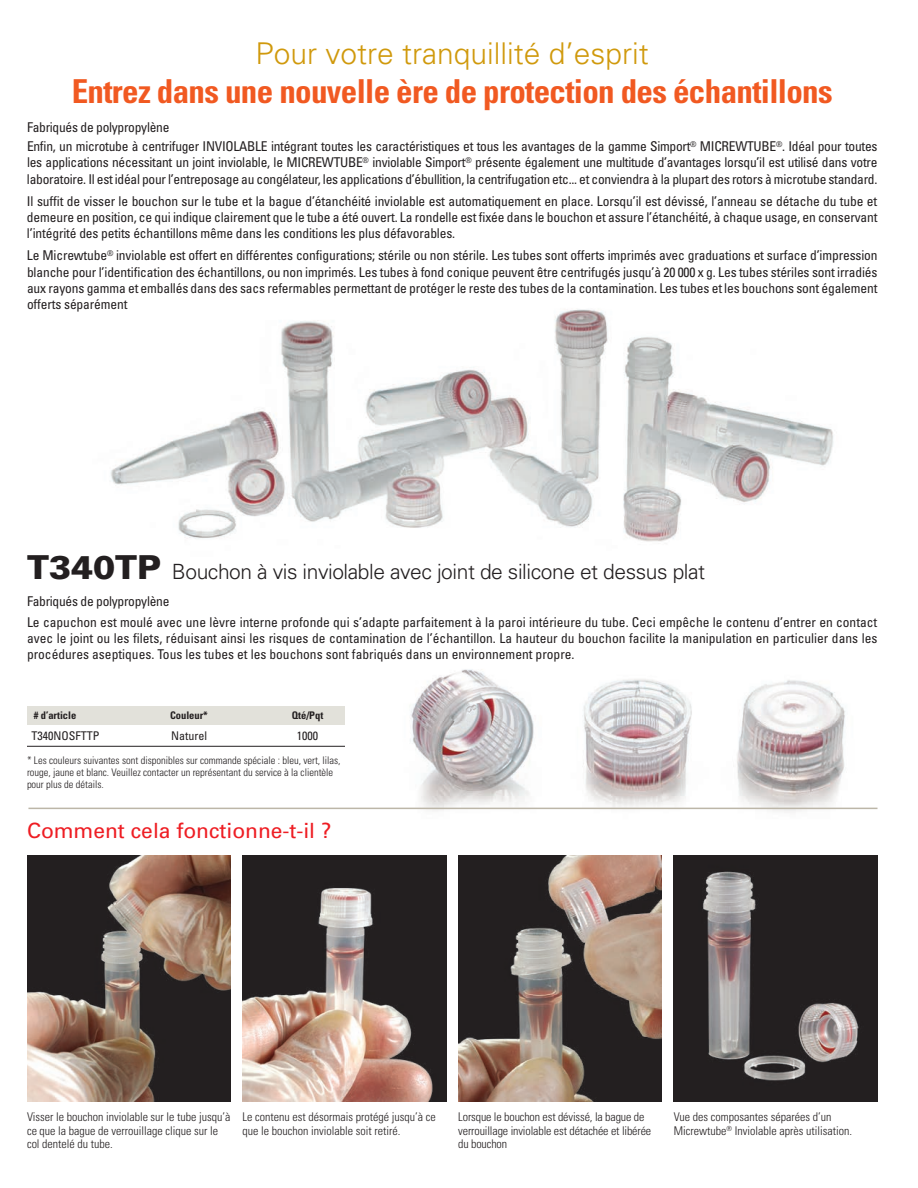
<style>
.page{position:relative;width:918px;height:1188px;background:#fff}
.page>*{position:absolute;margin:0;border:0;box-sizing:border-box;transform-origin:0 0}
.t1{font:700 condensed 33px "Univers";letter-spacing:-.02em;color:#f15921}
.t2{font:300 30px "Univers";color:#d0990c}
.t3{font:300 21px "Univers";letter-spacing:-.02em;color:#231f20}
.t4{font:21px "Univers";color:#ee1d23}
.t5{font:condensed 13.5px/16.2px "Univers";letter-spacing:-.02em;color:#231f20}
.t6{font:condensed 13.5px/20.7px "Univers";color:#231f20}
.t7{font:300 condensed 12px/13.5px "Univers";color:#231f20}
.t8{font:condensed 12px "Univers";color:#231f20}
.t9{font:300 condensed 10.5px/12px "Univers";color:#231f20}
.t10{font:700 condensed 10.5px "Univers";color:#231f20}
.s1{font-weight:900;font-size:33px}
</style>
<div class="page">
<img style="left:370px;top:669px;width:508px;height:143px">
<img style="left:27px;top:855px;width:204px;height:246px">
<img style="left:458px;top:855px;width:204px;height:246px">
<img style="left:243px;top:855px;width:203px;height:246px">
<img style="left:674px;top:855px;width:204px;height:246px">
<img style="left:110px;top:309px;width:723px;height:233px">
<div style="left:27px;top:706px;width:318px;height:19px;background:#e2e1da"></div>
<hr style="left:27px;top:746px;width:318px;height:1px;background:#231f20">
<hr style="left:28px;top:808px;width:849px;height:1px;background:#bcb6a8">
<h2 class="t2" style="left:256px;top:35px;width:395px">Pour votre tranquillité d’esprit</h2>
<h1 class="t1" style="left:72px;top:71px;width:762px">Entrez dans une nouvelle ère de protection des échantillons</h1>
<p class="t5" style="left:27px;top:117px;width:852px;line-height:19.2px">Fabriqués de polypropylène<br>Enfin, un microtube à centrifuger INVIOLABLE intégrant toutes les caractéristiques et tous les avantages de la gamme Simport<sup>®</sup> MICREWTUBE<sup>®</sup>. Idéal pour toutes</p>
<p class="t5" style="left:27px;top:154px;width:852px">les applications nécessitant un joint inviolable, le MICREWTUBE<sup>®</sup> inviolable Simport<sup>®</sup> présente également une multitude d’avantages lorsqu’il est utilisé dans votre laboratoire. Il est idéal pour l’entreposage au congélateur, les applications d’ébullition, la centrifugation etc... et conviendra à la plupart des rotors à microtube standard.</p>
<p class="t5" style="left:27px;top:193px;width:852px;text-align:justify">Il suffit de visser le bouchon sur le tube et la bague d’étanchéité inviolable est automatiquement en place. Lorsqu’il est dévissé, l’anneau se détache du tube et demeure en position, ce qui indique clairement que le tube a été ouvert. La rondelle est fixée dans le bouchon et assure l’étanchéité, à chaque usage, en conservant l’intégrité des petits échantillons même dans les conditions les plus défavorables.</p>
<p class="t5" style="left:27px;top:247px;width:852px;text-align:justify">Le Micrewtube<sup>®</sup> inviolable est offert en différentes configurations; stérile ou non stérile. Les tubes sont offerts imprimés avec graduations et surface d’impression blanche pour l’identification des échantillons, ou non imprimés. Les tubes à fond conique peuvent être centrifugés jusqu’à 20 000 x g. Les tubes stériles sont irradiés aux rayons gamma et emballés dans des sacs refermables permettant de protéger le reste des tubes de la contamination. Les tubes et les bouchons sont également offerts séparément</p>
<h3 class="t3" style="left:27px;top:559px;width:680px"><span class="s1">T340TP</span> Bouchon à vis inviolable avec joint de silicone et dessus plat</h3>
<p class="t6" style="left:27px;top:591px;width:852px">Fabriqués de polypropylène<br>Le capuchon est moulé avec une lèvre interne profonde qui s’adapte parfaitement à la paroi intérieure du tube. Ceci empêche le contenu d’entrer en contact</p>
<p class="t6" style="left:27px;top:630px;width:852px;line-height:16.2px">avec le joint ou les filets, réduisant ainsi les risques de contamination de l’échantillon. La hauteur du bouchon facilite la manipulation en particulier dans les procédures aseptiques. Tous les tubes et les bouchons sont fabriqués dans un environnement propre.</p>
<p class="t10" style="left:34px;top:709px;width:44px"># d’article</p>
<p class="t10" style="left:170px;top:709px;width:39px">Couleur*</p>
<p class="t10" style="left:292px;top:709px;width:33px">Qté/Pqt</p>
<p class="t8" style="left:32px;top:728px;width:69px">T340NOSFTTP</p>
<p class="t8" style="left:171px;top:728px;width:37px">Naturel</p>
<p class="t8" style="left:297px;top:728px;width:23px">1000</p>
<p class="t9" style="left:27px;top:754px;width:315px">* Les couleurs suivantes sont disponibles sur commande spéciale : bleu, vert, lilas, rouge, jaune et blanc. Veuillez contacter un représentant du service à la clientèle pour plus de détails.</p>
<h3 class="t4" style="left:27px;top:818px;width:306px">Comment cela fonctionne-t-il ?</h3>
<p class="t7" style="left:27px;top:1110px;width:205px">Visser le bouchon inviolable sur le tube jusqu’à ce que la bague de verrouillage clique sur le col dentelé du tube.</p>
<p class="t7" style="left:243px;top:1110px;width:195px">Le contenu est désormais protégé jusqu’à ce que le bouchon inviolable soit retiré.</p>
<p class="t7" style="left:458px;top:1110px;width:195px">Lorsque le bouchon est dévissé, la bague de verrouillage inviolable est détachée et libérée du bouchon</p>
<p class="t7" style="left:674px;top:1110px;width:180px">Vue des composantes séparées d’un<br>Micrewtube<sup>®</sup> Inviolable après utilisation.</p>
</div>
